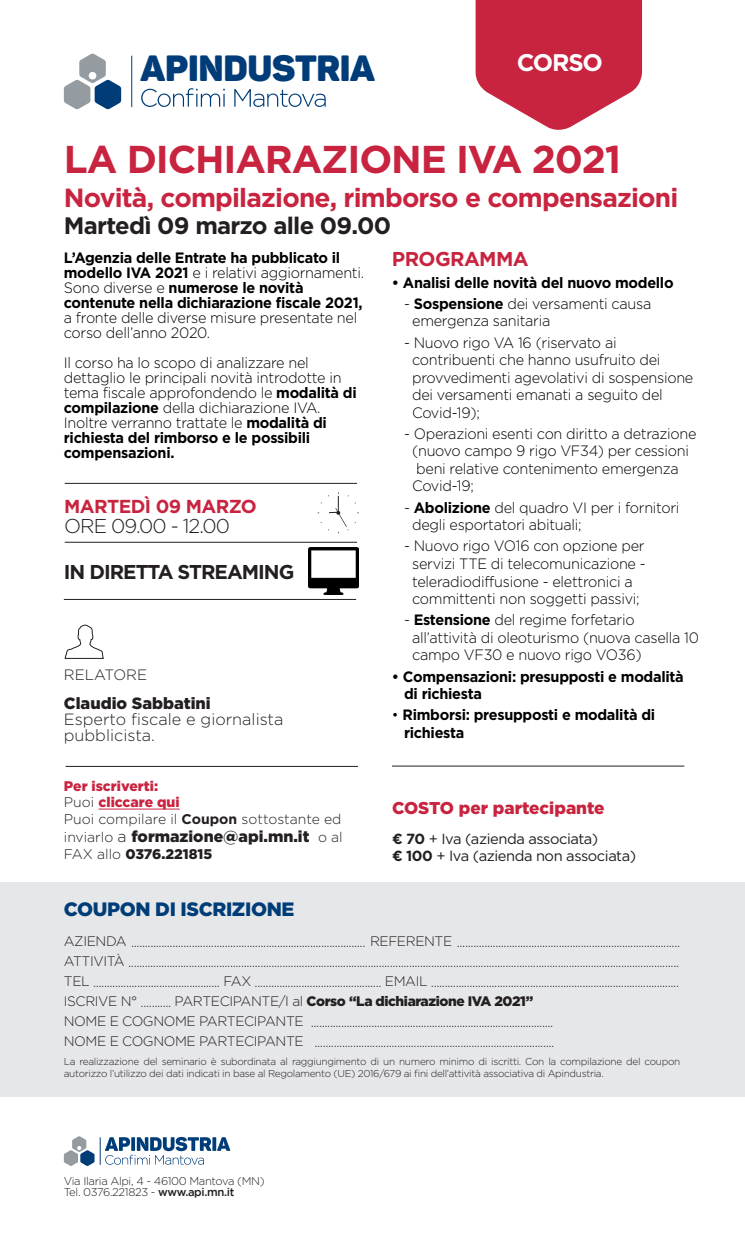
<style>
.page{position:relative;width:745px;height:1241px;background:#fff}
.page>*{position:absolute;margin:0;border:0;box-sizing:border-box;transform-origin:0 0}
.t1{font:700 38.75px "Gotham";letter-spacing:-.03em;color:#c8233f}
.t2{font:36px "Panton Black Caps";letter-spacing:-.01em;color:#003d78}
.t3{font:100 31.75px "Gotham HTF";letter-spacing:-.05em;color:#fff}
.t4{font:700 26.25px "Gotham";letter-spacing:-.03em;color:#c8233f}
.t5{font:700 24px "Gotham HTF";letter-spacing:-.05em;color:#fff}
.t6{font:700 23.75px "Gotham";letter-spacing:-.03em;color:#231f20}
.t7{font:700 20px "Gotham";letter-spacing:-.05em;color:#231f20}
.t8{font:300 20px "Gotham";letter-spacing:-.05em;color:#231f20}
.t9{font:700 20px "Gotham HTF";letter-spacing:-.03em;color:#c8233f}
.t10{font:900 19.38px "Gotham";letter-spacing:-.02em;color:#003d78}
.t11{font:700 18.75px "Gotham";letter-spacing:-.03em;color:#c8233f}
.t12{font:900 17.12px "Gotham";color:#c8233f}
.t13{font:300 16.25px/16.2px "Gotham";color:#231f20}
.t14{font:900 16.25px "Gotham";color:#231f20}
.t15{font:900 15.75px "Gotham";color:#231f20}
.t16{font:300 15px/15px "Gotham HTF";letter-spacing:-.02em;color:#000;scale:.96 1}
.t17{font:700 15px/15px "Gotham HTF";letter-spacing:-.02em;color:#000;scale:.96 1}
.t18{font:300 15px "Gotham";color:#231f20}
.t19{font:14.62px "Gotham";letter-spacing:-.03em;color:#231f20}
.t20{font:300 14px "Gotham";color:#231f20}
.t21{font:900 14px "Gotham";color:#c8233f}
.t22{font:900 14px "Gotham";color:#231f20}
.t23{font:300 13.75px/20px "Gotham";letter-spacing:-.03em;color:#231f20}
.t24{font:300 11.25px "Gotham";letter-spacing:-.03em;color:#231f20}
.t25{font:300 10px/12.5px "Gotham";letter-spacing:-.03em;color:#231f20}
.s1{font-weight:300}
.s2{font-weight:700}
.s3{font-weight:300;color:#231f20}
.s4{font-weight:300;font-size:14px}
.s5{font-weight:900}
.s6{font-weight:500}
</style>
<div class="page">
<svg style="left:475px;top:0;width:166px;height:130px"></svg>
<svg style="left:100px;top:1136px;width:130px;height:28px"></svg>
<svg style="left:64px;top:1136px;width:30px;height:29px"></svg>
<hr style="left:98px;top:808px;width:81px;height:1px;background:#c8233f">
<hr style="left:392px;top:765px;width:292px;height:1px;background:#231f20">
<div style="left:0;top:881px;width:744px;height:215px;background:#e6e7e9"></div>
<hr style="left:131px;top:56px;width:1px;height:51px;background:#003d78">
<svg style="left:64px;top:54px;width:57px;height:55px"></svg>
<svg style="left:141px;top:88px;width:184px;height:19px"></svg>
<svg style="left:64px;top:624px;width:40px;height:35px"></svg>
<hr style="left:65px;top:542px;width:292px;height:1px;background:#231f20">
<hr style="left:65px;top:483px;width:292px;height:1px;background:#231f20">
<svg style="left:317px;top:492px;width:31px;height:41px"></svg>
<hr style="left:64px;top:599px;width:292px;height:1px;background:#231f20">
<img style="left:309px;top:547px;width:49px;height:47px">
<hr style="left:66px;top:766px;width:292px;height:1px;background:#231f20">
<p class="t2" style="left:140px;top:45px;width:236px">APINDUSTRIA</p>
<p class="t3" style="left:482px;top:44px;width:127px">EVENTO</p>
<p class="t5" style="left:516px;top:48px;width:87px">CORSO</p>
<p class="t1" style="left:64px;top:133px;width:558px">LA DICHIARAZIONE IVA 2021</p>
<p class="t4" style="left:64px;top:180px;width:615px">Novità, compilazione, rimborso e compensazioni</p>
<p class="t6" style="left:64px;top:210px;width:328px">Martedì 09 marzo alle 09.00</p>
<p class="t17" style="left:64px;top:250px;width:314px">L’Agenzia delle Entrate ha pubblicato il modello IVA 2021 <span class="s1">e i relativi aggiornamenti.</span></p>
<p class="t16" style="left:64px;top:280px;width:312px">Sono diverse e <span class="s2">numerose le novità contenute nella dichiarazione fiscale 2021, </span>a fronte delle diverse misure presentate nel corso dell’anno 2020.</p>
<p class="t16" style="left:64px;top:355px;width:306px">Il corso ha lo scopo di analizzare nel dettaglio le principali novità introdotte in tema fiscale approfondendo le <span class="s2">modalità di compilazione</span> della dichiarazione IVA.</p>
<p class="t17" style="left:64px;top:415px;width:275px"><span class="s1">Inoltre verranno trattate le</span> modalità di richiesta del rimborso e le possibili compensazioni.</p>
<p class="t11" style="left:64px;top:493px;width:194px">MARTEDÌ 09 MARZO</p>
<p class="t8" style="left:64px;top:513px;width:167px">ORE 09.00 - 12.00</p>
<p class="t7" style="left:64px;top:558px;width:232px">IN DIRETTA STREAMING</p>
<p class="t18" style="left:64px;top:665px;width:85px">RELATORE</p>
<p class="t14" style="left:64px;top:693px;width:148px">Claudio Sabbatini</p>
<p class="t13" style="left:64px;top:710px;width:221px">Esperto fiscale e giornalista pubblicista.</p>
<p class="t21" style="left:64px;top:777px;width:96px">Per iscriverti:</p>
<p class="t21" style="left:64px;top:794px;width:117px"><span class="s3">Puoi</span> cliccare qui</p>
<p class="t20" style="left:64px;top:809px;width:279px">Puoi compilare il <span class="s2">Coupon</span> sottostante ed</p>
<p class="t15" style="left:64px;top:827px;width:280px"><span class="s4">inviarlo</span> <span class="s1">a</span> formazione@api.mn.it <span class="s4">o al</span></p>
<p class="t22" style="left:64px;top:845px;width:150px"><span class="s1">FAX allo</span> 0376.221815</p>
<p class="t10" style="left:64px;top:897px;width:232px">COUPON DI ISCRIZIONE</p>
<p class="t9" style="left:391px;top:247px;width:138px">PROGRAMMA</p>
<p class="t17" style="left:391px;top:274px;width:295px">• Analisi delle novità del nuovo modello</p>
<p class="t16" style="left:404px;top:296px;width:259px">- <span class="s2">Sospensione</span> dei versamenti causa</p>
<p class="t16" style="left:412px;top:313px;width:145px">emergenza sanitaria</p>
<p class="t16" style="left:412px;top:333px;width:294px;line-height:17.5px;text-indent:-8px">- Nuovo rigo VA 16 (riservato ai contribuenti che hanno usufruito dei provvedimenti agevolativi di sospensione dei versamenti emanati a seguito del<br>Covid-19);</p>
<p class="t16" style="left:404px;top:426px;width:306px">- Operazioni esenti con diritto a detrazione</p>
<p class="t16" style="left:412px;top:443px;width:289px">(nuovo campo 9 rigo VF34) per cessioni</p>
<p class="t16" style="left:416px;top:461px;width:275px">beni relative contenimento emergenza</p>
<p class="t16" style="left:412px;top:478px;width:66px">Covid-19;</p>
<p class="t16" style="left:404px;top:499px;width:288px">- <span class="s2">Abolizione</span> del quadro VI per i fornitori</p>
<p class="t16" style="left:412px;top:517px;width:178px">degli esportatori abituali;</p>
<p class="t16" style="left:404px;top:538px;width:252px">- Nuovo rigo VO16 con opzione per</p>
<p class="t16" style="left:412px;top:556px;width:244px">servizi TTE di telecomunicazione -</p>
<p class="t16" style="left:412px;top:573px;width:231px">teleradiodiffusione - elettronici a</p>
<p class="t16" style="left:412px;top:591px;width:238px">committenti non soggetti passivi;</p>
<p class="t16" style="left:412px;top:611px;width:300px;line-height:17.5px;text-indent:-8px">- <span class="s2">Estensione</span> del regime forfetario all’attività di oleoturismo (nuova casella 10 campo VF30 e nuovo rigo VO36)</p>
<p class="t17" style="left:404px;top:667px;width:293px;line-height:17.5px;text-indent:-12px">• Compensazioni: presupposti e modalità di richiesta</p>
<p class="t17" style="left:404px;top:705px;width:263px;line-height:17.5px;text-indent:-12px"><span class="s1">•</span> Rimborsi: presupposti e modalità di richiesta</p>
<p class="t12" style="left:392px;top:798px;width:214px">COSTO per partecipante</p>
<p class="t19" style="left:392px;top:829px;width:208px"><span class="s2">€ 70</span> + Iva (azienda associata)</p>
<p class="t19" style="left:392px;top:846px;width:245px"><span class="s2">€ 100</span> + Iva (azienda non associata)</p>
<p class="t23" style="left:64px;top:931px;width:617px">AZIENDA ..................................................................................... REFERENTE .................................................................................<br>ATTIVITÀ ........................................................................................................................................................................................................</p>
<p class="t23" style="left:64px;top:971px;width:616px">TEL .............................................. FAX .............................................. EMAIL ..........................................................................................</p>
<p class="t23" style="left:64px;top:990px;width:470px">ISCRIVE N° ........... PARTECIPANTE/I al <span class="s5">Corso “La dichiarazione IVA 2021”</span></p>
<p class="t23" style="left:64px;top:1011px;width:491px">NOME E COGNOME PARTECIPANTE ........................................................................................</p>
<p class="t23" style="left:64px;top:1031px;width:491px">NOME E COGNOME PARTECIPANTE .......................................................................................</p>
<p class="t25" style="left:64px;top:1054px;width:617px">La realizzazione del seminario è subordinata al raggiungimento di un numero minimo di iscritti. Con la compilazione del coupon autorizzo l’utilizzo dei dati indicati in base al Regolamento (UE) 2016/679 ai fini dell’attività associativa di Apindustria.</p>
<p class="t24" style="left:64px;top:1173px;width:202px">Via Ilaria Alpi, 4 - 46100 Mantova (MN)</p>
<p class="t24" style="left:64px;top:1184px;width:172px">Tel. 0376.221823 - <span class="s6">www.api.mn.it</span></p>
</div>
